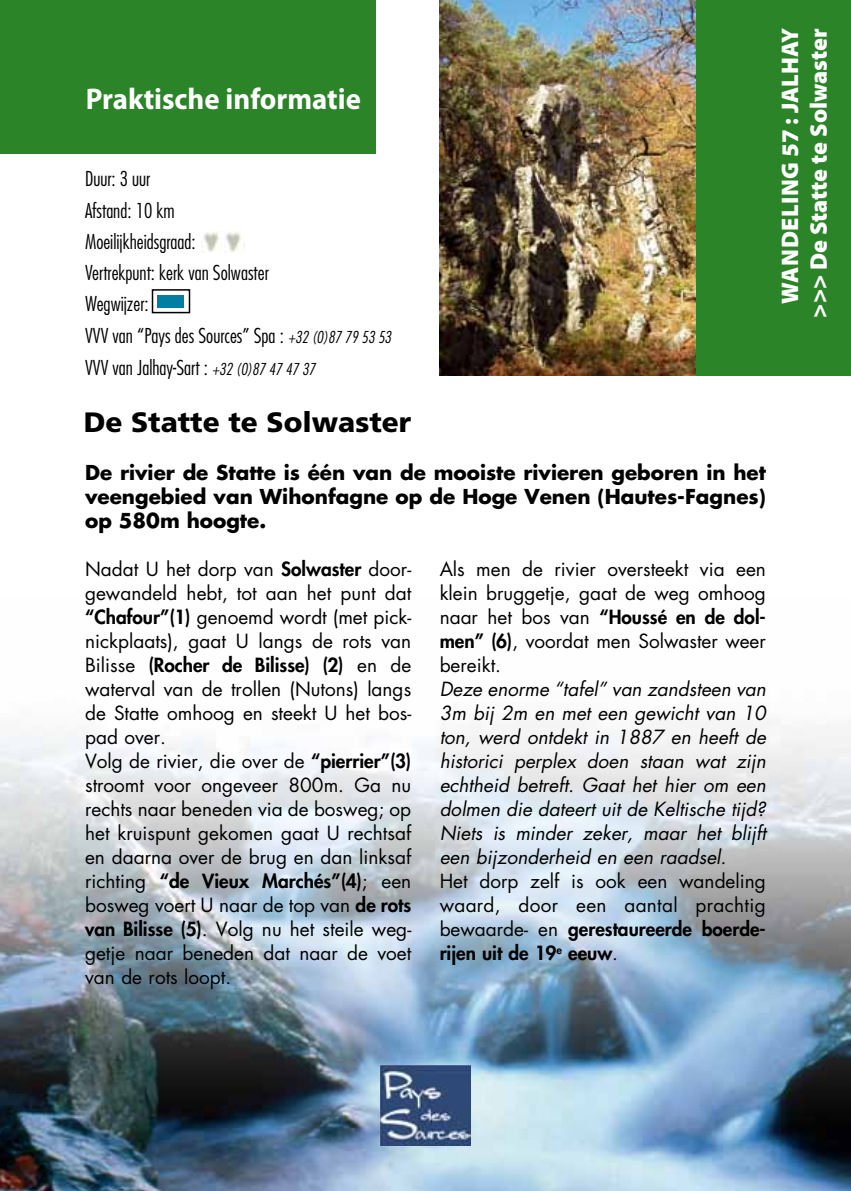
<style>
.page{position:relative;width:851px;height:1191px;background:#fff}
.page>*{position:absolute;margin:0;border:0;box-sizing:border-box;transform-origin:0 0}
.t1{font:700 30px "Myriad Pro";color:#fff;scale:.96 1}
.t2{font:900 28px "Frutiger LT Std";color:#000}
.t3{font:900 24px/28.8px "Myriad Pro";color:#fff;text-align:center}
.t4{font:300 condensed 20px/31px "Futura Std";color:#000}
.t5{font:700 20px/24px "Futura Std";color:#000;text-align:justify}
.t6{font:19px/24px "Futura Std";color:#000;text-align:justify}
.t7{font:italic 19px/24px "Futura Std";color:#000;text-align:justify}
.s1{font-style:italic;font-size:16px}
.s2{font-weight:800}
</style>
<div class="page">
<div style="left:0;top:0;width:375px;height:153px;background:#2c8429"></div>
<img style="left:0;top:731px;width:850px;height:460px">
<img style="left:439px;top:0;width:257px;height:375px">
<div style="left:696px;top:0;width:154px;height:375px;background:#2c8429"></div>
<img style="left:380px;top:1065px;width:90px;height:80px">
<img style="left:204px;top:231px;width:15px;height:21px">
<img style="left:226px;top:232px;width:15px;height:20px">
<svg style="left:157px;top:295px;width:27px;height:13px"></svg>
<div style="left:152px;top:289px;width:38px;height:24px;border:2px solid #000"></div>
<div style="left:158px;top:294px;width:26px;height:13px;background:#007ea3"></div>
<h1 class="t1" style="left:86px;top:79px;width:288px">Praktische informatie</h1>
<p class="t4" style="left:85px;top:163px;width:91px">Duur: 3 uur<br>Afstand: 10 km</p>
<p class="t4" style="left:85px;top:226px;width:112px">Moeilijkheidsgraad:</p>
<p class="t4" style="left:85px;top:258px;width:185px;line-height:30.4px">Vertrekpunt: kerk van Solwaster<br>Wegwijzer:</p>
<p class="t4" style="left:85px;top:319px;width:308px;line-height:31.8px">VVV van “Pays des Sources” Spa : <span class="s1">+32 (0)87 79 53 53<br></span>VVV van Jalhay-Sart : <span class="s1">+32 (0)87 47 47 37</span></p>
<h2 class="t2" style="left:84px;top:405px;width:329px">De Statte te Solwaster</h2>
<p class="t5" style="left:85px;top:460px;width:682px">De rivier de Statte is één van de mooiste rivieren geboren in het veengebied van Wihonfagne op de Hoge Venen (Hautes-Fagnes) op 580m hoogte.</p>
<p class="t6" style="left:85px;top:557px;width:328px;text-align:left">Nadat U het dorp van <span class="s2">Solwaster</span> door&shy;gewandeld hebt, tot aan het punt dat <span class="s2">“Chafour”(1)</span> genoemd wordt (met pick&shy;nickplaats), gaat U langs de rots van Bilisse <span class="s2">(Rocher de Bilisse) (2)</span> en de waterval van de trollen (Nutons) langs de Statte omhoog en steekt U het bos&shy;pad over.<br>Volg de rivier, die over de <span class="s2">“pierrier”(3) </span>stroomt voor ongeveer 800m. Ga nu rechts naar beneden via de bosweg; op het kruispunt gekomen gaat U rechtsaf en daarna over de brug en dan linksaf richting <span class="s2">“de Vieux Marchés”(4)</span>; een bosweg voert U naar de top van <span class="s2">de rots van Bilisse (5)</span>. Volg nu het steile weg&shy;getje naar beneden dat naar de voet van de rots loopt.</p>
<p class="t6" style="left:439px;top:557px;width:328px">Als men de rivier oversteekt via een klein bruggetje, gaat de weg omhoog naar het bos van <span class="s2">“Houssé en de dol&shy;men” (6)</span>, voordat men Solwaster weer bereikt.</p>
<p class="t7" style="left:439px;top:677px;width:328px">Deze enorme “tafel” van zandsteen van 3m bij 2m en met een gewicht van 10 ton, werd ontdekt in 1887 en heeft de historici perplex doen staan wat zijn echtheid betreft. Gaat het hier om een dolmen die dateert uit de Keltische tijd?<br>Niets is minder zeker, maar het blijft een bijzonderheid en een raadsel.</p>
<p class="t6" style="left:439px;top:869px;width:327px">Het dorp zelf is ook een wandeling waard, door een aantal prachtig bewaarde- en <span class="s2">gerestaureerde boerde&shy;rijen uit de 19</span><sup>e</sup> <span class="s2">eeuw</span>.</p>
<p class="t3" style="left:774px;top:318px;width:291px;rotate:-90deg">Wandeling 57 : JALHAY &gt;&gt;&gt; De Statte te Solwaster</p>
</div>
